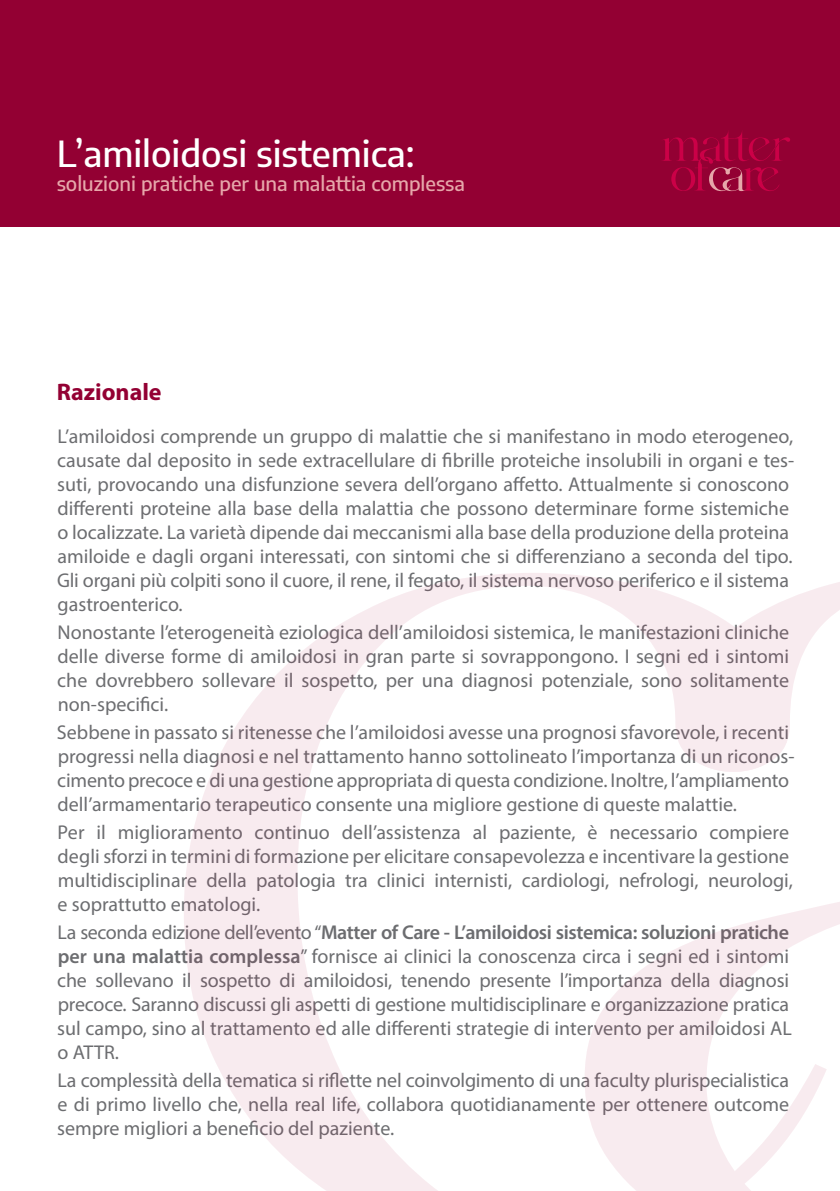
<style>
.page{position:relative;width:840px;height:1191px;background:#fff}
.page>*{position:absolute;margin:0;border:0;box-sizing:border-box;transform-origin:0 0}
.t1{font:500 36px "Encode Sans";color:#fff}
.t2{font:700 24px "Myriad Pro";color:#930033}
.t3{font:20px/24px "Myriad Pro";color:#6c6d70}
.t4{font:500 20px "Encode Sans";color:#e6a7aa}
.s1{font-weight:600}
</style>
<div class="page">
<div style="left:0;top:0;width:839px;height:227px;background:#930033"></div>
<svg style="left:826px;top:582px;width:13px;height:488px"></svg>
<svg style="left:184px;top:573px;width:642px;height:618px"></svg>
<svg style="left:662px;top:131px;width:127px;height:60px"></svg>
<h1 class="t1" style="left:57px;top:128px;width:359px">L’amiloidosi sistemica:</h1>
<p class="t4" style="left:57px;top:169px;width:409px">soluzioni pratiche per una malattia complessa</p>
<p class="t2" style="left:57px;top:376px;width:106px">Razionale</p>
<p class="t3" style="left:57px;top:424px;width:738px">L’amiloidosi comprende un gruppo di malattie che si manifestano in modo eterogeneo, causate dal deposito in sede extracellulare di fibrille proteiche insolubili in organi e tes&shy;suti, provocando una disfunzione severa dell’organo affetto. Attualmente si conoscono differenti proteine alla base della malattia che possono determinare forme sistemiche o localizzate. La varietà dipende dai meccanismi alla base della produzione della proteina amiloide e dagli organi interessati, con sintomi che si differenziano a seconda del tipo.<br>Gli organi più colpiti sono il cuore, il rene, il fegato, il sistema nervoso periferico e il sistema gastroenterico.</p>
<p class="t3" style="left:57px;top:620px;width:733px;text-align:justify">Nonostante l’eterogeneità eziologica dell’amiloidosi sistemica, le manifestazioni cliniche delle diverse forme di amiloidosi in gran parte si sovrappongono. I segni ed i sintomi che dovrebbero sollevare il sospetto, per una diagnosi potenziale, sono solitamente non-specifici.</p>
<p class="t3" style="left:57px;top:720px;width:738px">Sebbene in passato si ritenesse che l’amiloidosi avesse una prognosi sfavorevole, i recenti progressi nella diagnosi e nel trattamento hanno sottolineato l’importanza di un riconos&shy;cimento precoce e di una gestione appropriata di questa condizione. Inoltre, l’ampliamento dell’armamentario terapeutico consente una migliore gestione di queste malattie.</p>
<p class="t3" style="left:58px;top:820px;width:736px">Per il miglioramento continuo dell’assistenza al paziente, è necessario compiere degli sforzi in termini di formazione per elicitare consapevolezza e incentivare la gestione multidisciplinare della patologia tra clinici internisti, cardiologi, nefrologi, neurologi, e soprattutto ematologi.</p>
<p class="t3" style="left:57px;top:920px;width:735px">La seconda edizione dell’evento “<span class="s1">Matter of Care - L’amiloidosi sistemica: soluzioni pratiche per una malattia complessa</span>” fornisce ai clinici la conoscenza circa i segni ed i sintomi che sollevano il sospetto di amiloidosi, tenendo presente l’importanza della diagnosi precoce. Saranno discussi gli aspetti di gestione multidisciplinare e organizzazione pratica sul campo, sino al trattamento ed alle differenti strategie di intervento per amiloidosi AL o ATTR.</p>
<p class="t3" style="left:57px;top:1068px;width:733px;text-align:justify">La complessità della tematica si riflette nel coinvolgimento di una faculty plurispecialistica e di primo livello che, nella real life, collabora quotidianamente per ottenere outcome sempre migliori a beneficio del paziente.</p>
</div>
